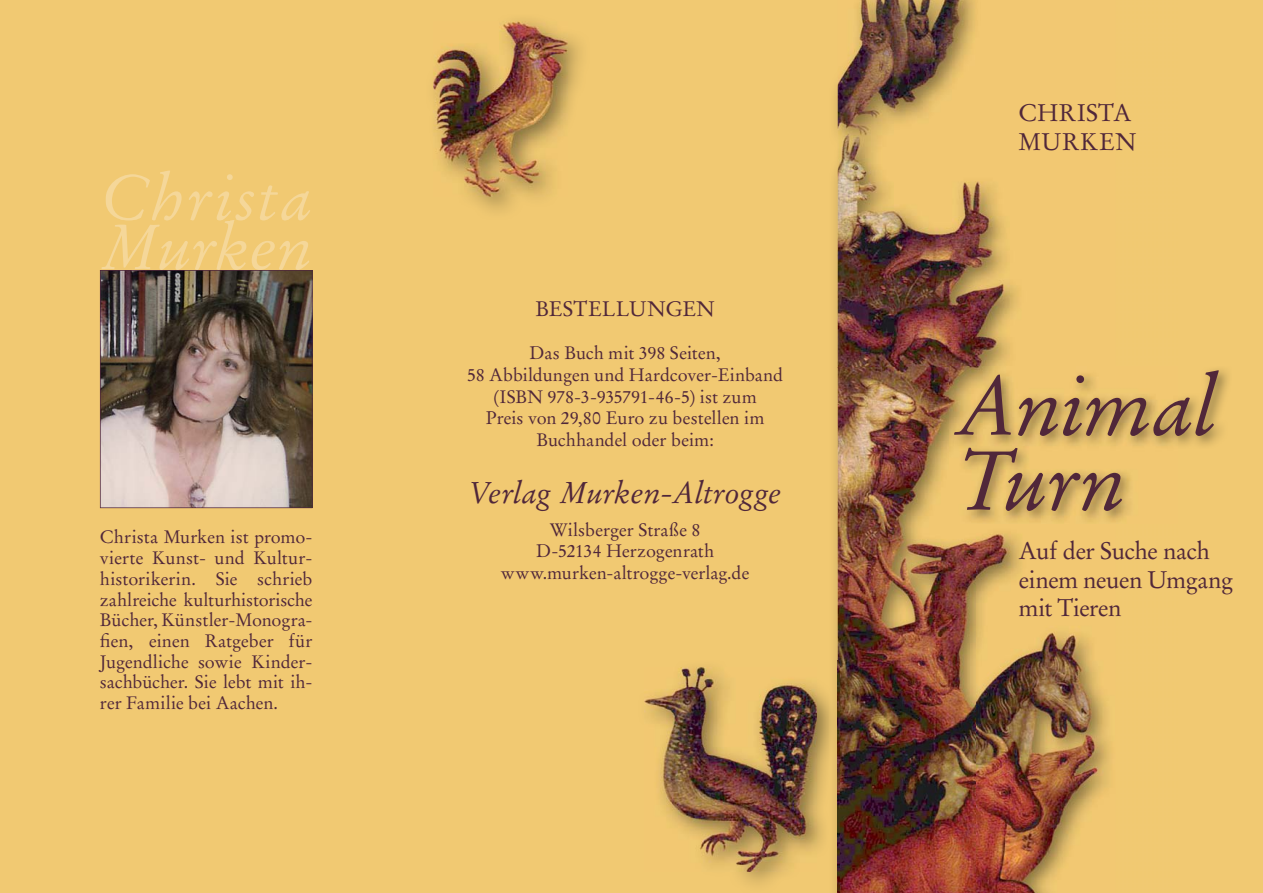
<style>
.page{position:relative;width:1263px;height:893px;background:#f1c972}
.page>*{position:absolute;margin:0;border:0;box-sizing:border-box;transform-origin:0 0}
.t1{font:italic 82.5px/75px "Stempel Garamond";letter-spacing:-.005em;color:#50273a}
.t2{font:italic 63px/49.5px "Stempel Garamond";letter-spacing:.005em;color:#f5d799}
.t3{font:italic 30px "Stempel Garamond";letter-spacing:-.01em;color:#50273a}
.t4{font:24px/28.8px "Stempel Garamond";letter-spacing:-.015em;color:#50273a}
.t5{font:24px/28.8px "Stempel Garamond";letter-spacing:.015em;color:#50273a}
.t6{font:21px "Stempel Garamond";letter-spacing:-.01em;color:#50273a}
.t7{font:18px/20.7px "Stempel Garamond";color:#50273a;text-align:center}
</style>
<div class="page">
<img style="left:740px;top:662px;width:98px;height:231px">
<img style="left:644px;top:667px;width:172px;height:205px">
<img style="left:433px;top:20px;width:148px;height:191px">
<img style="left:434px;top:21px;width:134px;height:176px">
<img style="left:834px;top:83px;width:4px;height:579px">
<img style="left:838px;top:0;width:179px;height:367px">
<img style="left:838px;top:367px;width:138px;height:526px">
<img style="left:976px;top:533px;width:134px;height:360px">
<img style="left:100px;top:270px;width:213px;height:238px">
<img style="left:949px;top:366px;width:279px;height:158px">
<h2 class="t2" style="left:100px;top:179px;width:214px">Chr sta<br>Murken</h2>
<h2 class="t2" style="left:215px;top:179px;width:19px">i</h2>
<p class="t7" style="left:100px;top:528px;width:214px;text-align:justify">Christa Murken ist promo&shy;vierte Kunst- und Kultur&shy;historikerin . Sie schrieb zahlreiche kulturhistorische Bücher, Künstler-Monogra&shy;fien, einen Ratgeber für Jugendliche sowie Kinder&shy;sachbücher. Sie lebt mit ih&shy;rer Familie bei Aachen.</p>
<p class="t6" style="left:535px;top:300px;width:181px">BESTELLUNGEN</p>
<p class="t7" style="left:467px;top:344px;width:318px;line-height:21.6px">Das Buch mit 398 Seiten,<br>58 Abbildungen und Hardcover-Einband (ISBN 978-3-935791-46-5) ist zum<br>Preis von 29,80 Euro zu bestellen im<br>Buchhandel oder beim:</p>
<h3 class="t3" style="left:469px;top:480px;width:314px">Verlag Murken-Altrogge</h3>
<p class="t7" style="left:501px;top:520px;width:250px;line-height:21.6px">Wilsberger Straße 8<br>D-52134 Herzogenrath www.murken-altrogge-verlag.de</p>
<h3 class="t5" style="left:1018px;top:100px;width:119px">CHRISTA<br>MURKEN</h3>
<h1 class="t1" style="left:957px;top:376px;width:261px">Animal<br>Turn</h1>
<h3 class="t4" style="left:1018px;top:538px;width:216px">Auf der Suche nach einem neuen Umgang mit Tieren</h3>
</div>
